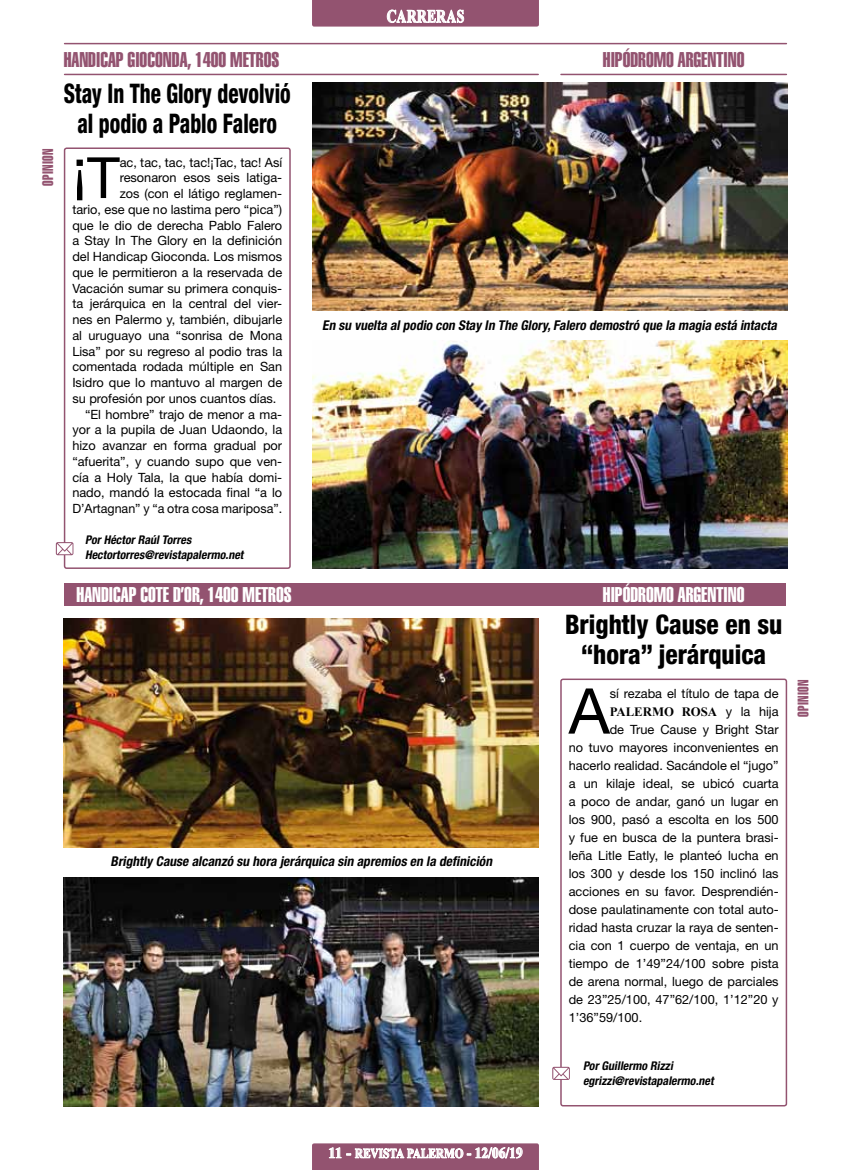
<style>
.page{position:relative;width:851px;height:1170px;background:#fff}
.page>*{position:absolute;margin:0;border:0;box-sizing:border-box;transform-origin:0 0}
.t1{font:63.15px "Helvetica Neue LT Std";color:#000}
.t2{font:56.85px "Helvetica Neue LT Std";color:#000}
.t3{font:800 condensed 27px/30px "Helvetica Neue LT Std";color:#000;text-align:center;scale:.78 1}
.t4{font:800 condensed 27px/30px "Helvetica Neue LT Std";color:#000;text-align:center;scale:.94 1}
.t5{font:21px "Helvetica LT Std Extra Comp";color:#935370}
.t6{font:21px "Helvetica LT Std Extra Comp";color:#fff}
.t7{font:700 18px "Times New Roman";letter-spacing:.04em;color:#fff;scale:.75 1}
.t8{font:15px "Helvetica LT Std Extra Comp";letter-spacing:.025em;color:#935370}
.t9{font:italic 700 condensed 13.5px "Helvetica Neue LT Std";color:#000}
.t10{font:700 13.5px "Times New Roman";color:#fff;scale:.83 1}
.t11{font:12.75px/18px "Helvetica Neue LT Std";color:#000;text-align:justify}
.t12{font:700 12.75px "Times New Roman";color:#000}
.t13{font:italic 700 condensed 12px/15px "Helvetica Neue LT Std";color:#000}
.s1{font-family:"Helvetica Neue LT Std";font-weight:400}
.s2{font-size:15px}
</style>
<div class="page">
<div style="left:64px;top:147px;width:227px;height:422px;border:2px solid #935370;border-radius:2px"></div>
<div style="left:560px;top:678px;width:227px;height:428px;border:2px solid #935370;border-radius:2px"></div>
<hr style="left:65px;top:74px;width:473px;height:1px;background:#935370">
<hr style="left:65px;top:43px;width:721px;height:1px;background:#935370">
<hr style="left:561px;top:74px;width:225px;height:1px;background:#935370">
<svg style="left:56px;top:542px;width:17px;height:13px"></svg>
<svg style="left:552px;top:1066px;width:17px;height:13px"></svg>
<div style="left:64px;top:583px;width:721px;height:22px;background:#935370"></div>
<svg style="left:312px;top:1143px;width:227px;height:26px;background:#a67189"></svg>
<svg style="left:312px;top:0;width:227px;height:27px;background:#9d637d"></svg>
<img style="left:64px;top:618px;width:475px;height:228px">
<img style="left:312px;top:82px;width:474px;height:229px">
<img style="left:312px;top:340px;width:475px;height:229px">
<img style="left:64px;top:877px;width:475px;height:229px">
<p class="t8" style="left:39px;top:186px;width:39px;rotate:-90deg">OPINION</p>
<h3 class="t7" style="left:386px;top:4px;width:105px">CARRERAS</h3>
<h3 class="t5" style="left:64px;top:47px;width:217px">HANDICAP GIOCONDA, 1400 METROS</h3>
<h3 class="t5" style="left:602px;top:47px;width:143px">HIPÓDROMO ARGENTINO</h3>
<h3 class="t3" style="left:64px;top:78px;width:292px">Stay In The Glory devolvió al podio a Pablo Falero</h3>
<h2 class="t2" style="left:72px;top:139px;width:49px">¡T</h2>
<p class="t11" style="left:120px;top:153px;width:164px">ac, tac, tac, tac!¡Tac, tac! Así</p>
<p class="t11" style="left:120px;top:168px;width:164px">resonaron esos seis latiga-</p>
<p class="t11" style="left:120px;top:184px;width:164px">zos (con el látigo reglamen-</p>
<p class="t11" style="left:72px;top:200px;width:211px">tario, ese que no lastima pero “pica”)</p>
<p class="t11" style="left:72px;top:216px;width:211px">que le dio de derecha Pablo Falero</p>
<p class="t11" style="left:72px;top:231px;width:211px">a Stay In The Glory en la definición</p>
<p class="t11" style="left:72px;top:247px;width:211px">del Handicap Gioconda. Los mismos</p>
<p class="t11" style="left:72px;top:263px;width:211px">que le permitieron a la reservada de</p>
<p class="t11" style="left:72px;top:279px;width:211px">Vacación sumar su primera conquis-</p>
<p class="t11" style="left:72px;top:294px;width:211px">ta jerárquica en la central del vier-</p>
<p class="t11" style="left:72px;top:310px;width:211px">nes en Palermo y, también, dibujarle</p>
<p class="t11" style="left:72px;top:326px;width:211px">al uruguayo una “sonrisa de Mona</p>
<p class="t11" style="left:72px;top:342px;width:211px">Lisa” por su regreso al podio tras la</p>
<p class="t11" style="left:72px;top:357px;width:211px">comentada rodada múltiple en San</p>
<p class="t11" style="left:72px;top:373px;width:211px">Isidro que lo mantuvo al margen de</p>
<p class="t11" style="left:72px;top:389px;width:206px">su profesión por unos cuantos días.</p>
<p class="t11" style="left:85px;top:405px;width:199px">“El hombre” trajo de menor a ma-</p>
<p class="t11" style="left:72px;top:420px;width:211px">yor a la pupila de Juan Udaondo, la</p>
<p class="t11" style="left:72px;top:436px;width:211px">hizo avanzar en forma gradual por</p>
<p class="t11" style="left:72px;top:452px;width:211px">“afuerita”, y cuando supo que ven-</p>
<p class="t11" style="left:72px;top:468px;width:211px">cía a Holy Tala, la que había domi-</p>
<p class="t11" style="left:72px;top:483px;width:211px">nado, mandó la estocada final “a lo</p>
<p class="t11" style="left:72px;top:499px;width:211px">D’Artagnan” y “a otra cosa mariposa”.</p>
<p class="t13" style="left:85px;top:532px;width:162px">PorHéctorRaúlTorres<br>Hectortorres@revistapalermo.net</p>
<p class="t9" style="left:322px;top:317px;width:459px">En su vuelta alpodio con Stay In The Glory,Falero demostró que la magia está intacta</p>
<h3 class="t6" style="left:77px;top:582px;width:216px">HANDICAP COTE D’OR, 1400 METROS</h3>
<h3 class="t6" style="left:602px;top:582px;width:143px">HIPÓDROMO ARGENTINO</h3>
<p class="t9" style="left:110px;top:853px;width:386px">Brightly Cause alcanzó su hora jerárquica sin apremios en la definición</p>
<h3 class="t4" style="left:565px;top:609px;width:233px">Brightly Cause en su “hora” jerárquica</h3>
<h1 class="t1" style="left:568px;top:673px;width:42px">A</h1>
<p class="t11" style="left:609px;top:683px;width:170px">sí rezaba el título de tapa de</p>
<p class="t12" style="left:609px;top:702px;width:170px">PALERMO ROSA <span class="s1">y la hija</span></p>
<p class="t11" style="left:568px;top:719px;width:211px;text-indent:41px">de True Cause y Bright Star no tuvo mayores inconvenientes en hacerlo realidad. Sacándole el “jugo” a un kilaje ideal, se ubicó cuarta a poco de andar, ganó un lugar en los 900, pasó a escolta en los 500 y fue en busca de la puntera brasi&shy;leña Litle Eatly, le planteó lucha en los 300 y desde los 150 inclinó las acciones en su favor. Desprendién&shy;dose paulatinamente con total auto&shy;ridad hasta cruzar la raya de senten&shy;cia con 1 cuerpo de ventaja, en un tiempo de 1’49”24/100 sobre pista de arena normal, luego de parciales de 23”25/100, 47”62/100, 1’12”20 y 1’36”59/100.</p>
<p class="t13" style="left:583px;top:1057px;width:135px">PorGuillermo Rizzi egrizzi@revistapalermo.net</p>
<p class="t8" style="left:794px;top:717px;width:39px;rotate:-90deg">OPINION</p>
<p class="t10" style="left:328px;top:1143px;width:236px"><span class="s2">11 -</span> REVISTA PALERMO <span class="s2">- 12/06/19</span></p>
</div>
